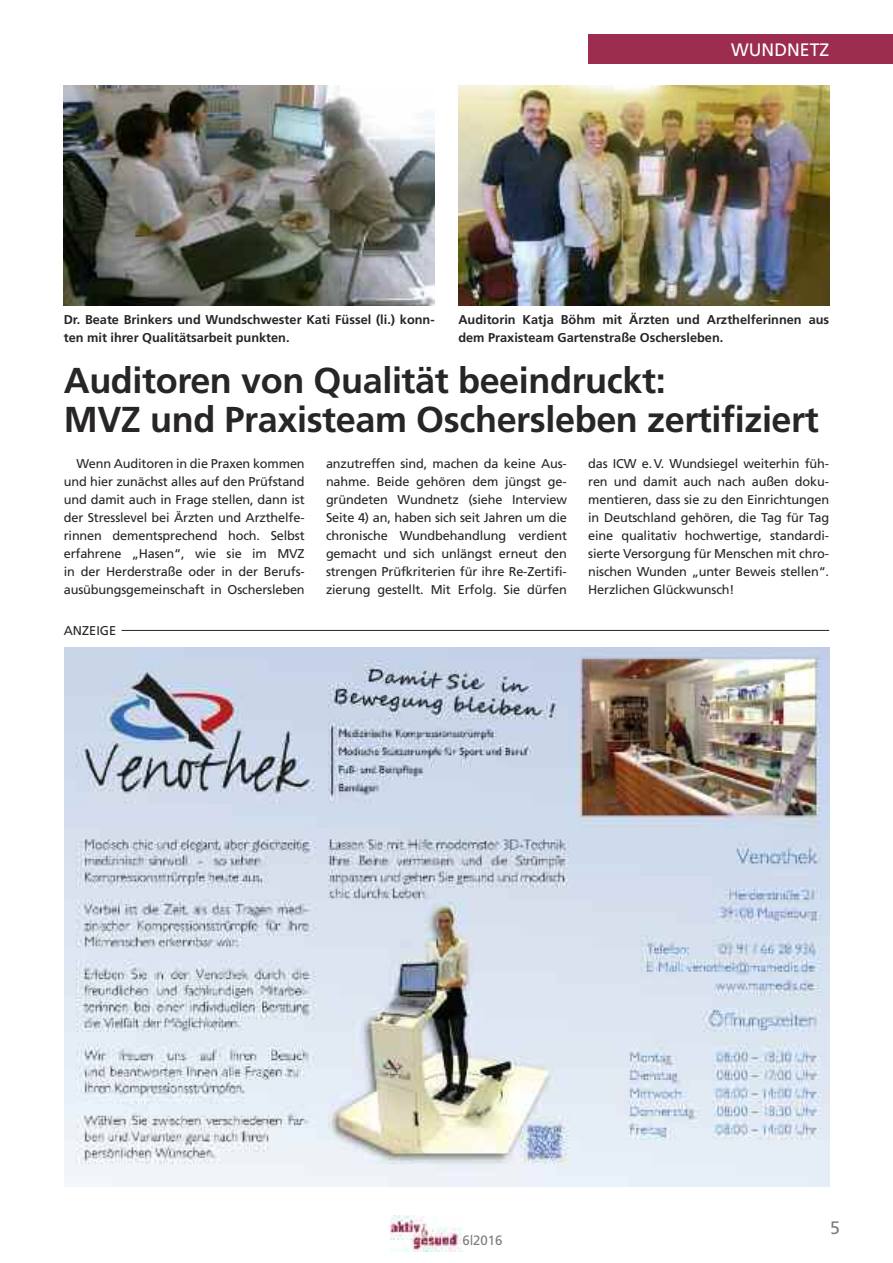
<style>
.page{position:relative;width:893px;height:1263px;background:#fff}
.page>*{position:absolute;margin:0;border:0;box-sizing:border-box;transform-origin:0 0}
.t1{font:700 36px/39px "Frutiger";letter-spacing:-.01em;color:#272526}
.t2{font:18px "Frutiger";color:#fff}
.t3{font:18px "Frutiger";color:#7d7c7d}
.t4{font:13.5px "Frutiger";color:#7d7c7d}
.t5{font:12.75px/18px "Frutiger";letter-spacing:-.01em;color:#272526;text-align:justify}
.t6{font:700 12.75px/18px "Frutiger";color:#272526}
</style>
<div class="page">
<img style="left:64px;top:647px;width:765px;height:540px">
<hr style="left:122px;top:630px;width:707px;height:1px;background:#272526">
<div style="left:588px;top:34px;width:305px;height:30px;background:#9c2d4e"></div>
<img style="left:390px;top:1216px;width:72px;height:36px">
<img style="left:64px;top:85px;width:371px;height:220px">
<img style="left:458px;top:85px;width:371px;height:220px">
<h2 class="t2" style="left:731px;top:42px;width:100px">WUNDNETZ</h2>
<p class="t6" style="left:64px;top:312px;width:372px">Dr. Beate Brinkers und Wundschwester Kati Füssel (li.) konn&shy;ten mit ihrer Qualitätsarbeit punkten.</p>
<p class="t6" style="left:458px;top:312px;width:372px">Auditorin Katja Böhm mit Ärzten und Arzthelferinnen aus dem Praxisteam Gartenstraße Oschersleben.</p>
<h1 class="t1" style="left:64px;top:364px;width:757px">Auditoren von Qualität beeindruckt:<br>MVZ und Praxisteam Oschersleben zertifiziert</h1>
<p class="t5" style="left:64px;top:456px;width:242px;text-indent:13px">Wenn Auditoren in die Praxen kommen und hier zunächst alles auf den Prüfstand und damit auch in Frage stellen, dann ist der Stresslevel bei Ärzten und Arzthelfe&shy;rinnen dementsprechend hoch. Selbst erfahrene „Hasen“, wie sie im MVZ in der Herderstraße oder in der Berufs&shy;ausübungsgemeinschaft in Oschersleben</p>
<p class="t5" style="left:326px;top:456px;width:242px">anzutreffen sind, machen da keine Aus&shy;nahme. Beide gehören dem jüngst ge&shy;gründeten Wundnetz (siehe Interview Seite 4) an, haben sich seit Jahren um die chronische Wundbehandlung verdient gemacht und sich unlängst erneut den strengen Prüfkriterien für ihre Re-Zertifi&shy;zierung gestellt. Mit Erfolg. Sie dürfen</p>
<p class="t5" style="left:588px;top:456px;width:242px">das ICW e.V. Wundsiegel weiterhin füh&shy;ren und damit auch nach außen doku&shy;mentieren, dass sie zu den Einrichtungen in Deutschland gehören, die Tag für Tag eine qualitativ hochwertige, standardi&shy;sierte Versorgung für Menschen mit chro&shy;nischen Wunden „unter Beweis stellen“.<br>Herzlichen Glückwunsch!</p>
<p class="t5" style="left:64px;top:623px;width:54px">ANZEIGE</p>
<p class="t4" style="left:463px;top:1235px;width:41px">6|2016</p>
<h2 class="t3" style="left:830px;top:1220px;width:11px">5</h2>
</div>
